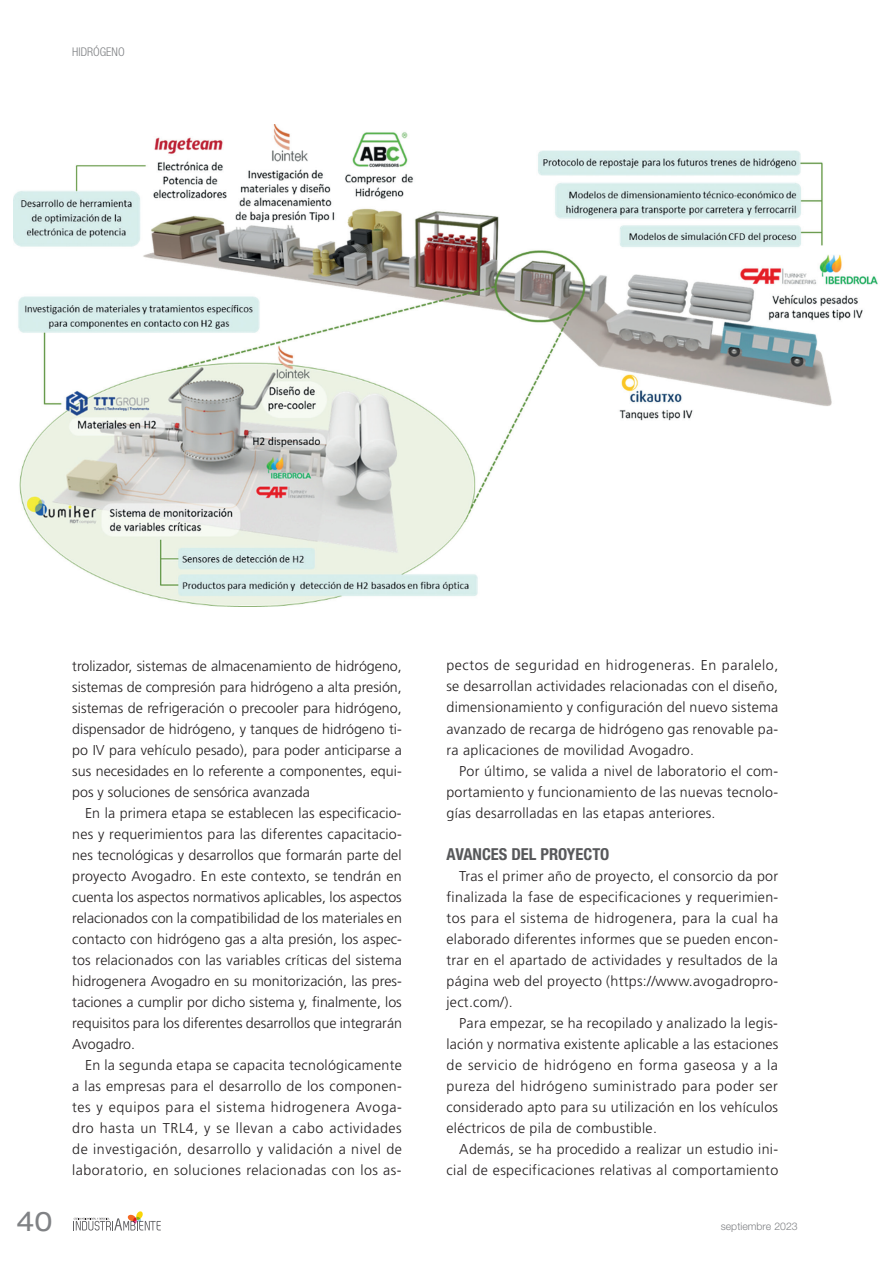
<style>
.page{position:relative;width:893px;height:1263px;background:#fff}
.page>*{position:absolute;margin:0;border:0;box-sizing:border-box;transform-origin:0 0}
.t1{font:expanded 27px "Helvetica Neue LT Std";color:#808285}
.t2{font:700 condensed 16.5px "Helvetica Neue LT Std";color:#57585a}
.t3{font:300 14.25px/21px "Frutiger";letter-spacing:.02em;color:#231f20;text-align:justify}
.t4{font:300 condensed 12px "Helvetica Neue LT Std";color:#808285}
.t5{font:300 10.5px "Helvetica Neue LT Std";color:#808285}
</style>
<div class="page">
<svg style="left:74px;top:1211px;width:87px;height:19px"></svg>
<img style="left:13px;top:124px;width:865px;height:482px">
<p class="t4" style="left:72px;top:45px;width:54px">HIDRÓGENO</p>
<p class="t3" style="left:72px;top:655px;width:331px">trolizador, sistemas de almacenamiento de hidrógeno, sistemas de compresión para hidrógeno a alta presión, sistemas de refrigeración o precooler para hidrógeno, dispensador de hidrógeno, y tanques de hidrógeno ti&shy;po IV para vehículo pesado), para poder anticiparse a sus necesidades en lo referente a componentes, equi&shy;pos y soluciones de sensórica avanzada</p>
<p class="t3" style="left:72px;top:802px;width:331px;text-indent:13px">En la primera etapa se establecen las especificacio&shy;nes y requerimientos para las diferentes capacitacio&shy;nes tecnológicas y desarrollos que formarán parte del proyecto Avogadro. En este contexto, se tendrán en cuenta los aspectos normativos aplicables, los aspectos relacionados con la compatibilidad de los materiales en contacto con hidrógeno gas a alta presión, los aspec&shy;tos relacionados con las variables críticas del sistema hidrogenera Avogadro en su monitorización, las pres&shy;taciones a cumplir por dicho sistema y, finalmente, los requisitos para los diferentes desarrollos que integrarán Avogadro.</p>
<p class="t3" style="left:72px;top:1054px;width:331px;text-indent:13px">En la segunda etapa se capacita tecnológicamente a las empresas para el desarrollo de los componen&shy;tes y equipos para el sistema hidrogenera Avoga&shy;dro hasta un TRL4, y se llevan a cabo actividades de investigación, desarrollo y validación a nivel de laboratorio, en soluciones relacionadas con los as-</p>
<p class="t3" style="left:446px;top:655px;width:333px">pectos de seguridad en hidrogeneras. En paralelo, se desarrollan actividades relacionadas con el diseño, dimensionamiento y configuración del nuevo sistema avanzado de recarga de hidrógeno gas renovable pa&shy;ra aplicaciones de movilidad Avogadro.</p>
<p class="t3" style="left:446px;top:760px;width:333px;text-indent:13px">Por último, se valida a nivel de laboratorio el com&shy;portamiento y funcionamiento de las nuevas tecnolo&shy;gías desarrolladas en las etapas anteriores.</p>
<p class="t2" style="left:446px;top:844px;width:164px">AVANCES DEL PROYECTO</p>
<p class="t3" style="left:446px;top:865px;width:333px;text-indent:13px">Tras el primer año de proyecto, el consorcio da por finalizada la fase de especificaciones y requerimien&shy;tos para el sistema de hidrogenera, para la cual ha elaborado diferentes informes que se pueden encon&shy;trar en el apartado de actividades y resultados de la página web del proyecto (https://www.avogadropro&shy;ject.com/).</p>
<p class="t3" style="left:446px;top:1012px;width:333px;text-indent:13px">Para empezar, se ha recopilado y analizado la legis&shy;lación y normativa existente aplicable a las estaciones de servicio de hidrógeno en forma gaseosa y a la pureza del hidrógeno suministrado para poder ser considerado apto para su utilización en los vehículos eléctricos de pila de combustible.</p>
<p class="t3" style="left:446px;top:1138px;width:333px;text-align:right">Además, se ha procedido a realizar un estudio ini&shy;cial de especificaciones relativas al comportamiento</p>
<h1 class="t1" style="left:16px;top:1205px;width:38px">40</h1>
<p class="t5" style="left:721px;top:1220px;width:78px">septiembre 2023</p>
</div>
